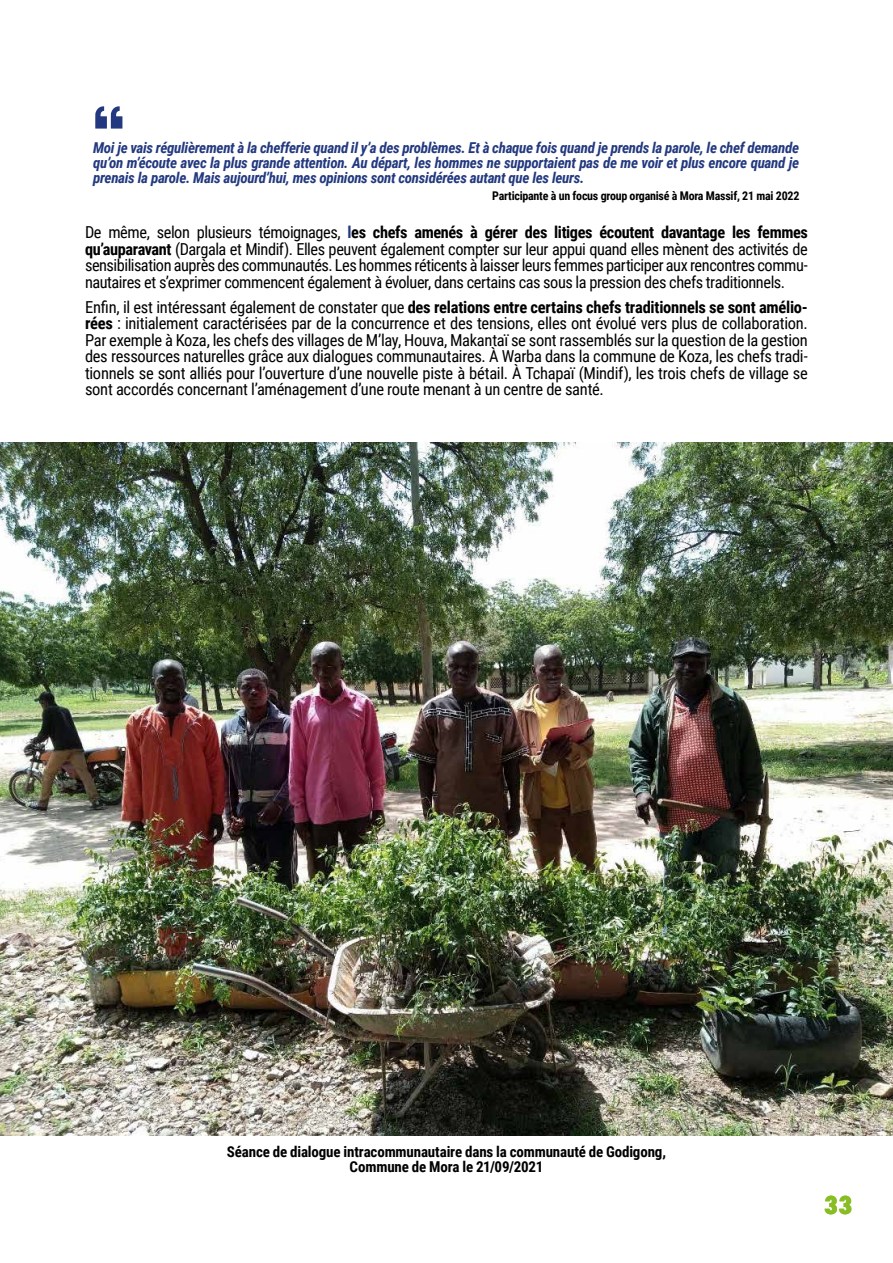
<style>
.page{position:relative;width:893px;height:1263px;background:#fff}
.page>*{position:absolute;margin:0;border:0;box-sizing:border-box;transform-origin:0 0}
.t1{font:800 condensed 24px "Futura LT";color:#89bd24}
.t2{font:16.5px/16.5px "Roboto Condensed";letter-spacing:-.025em;color:#000;text-align:justify}
.t3{font:italic 700 15px/15px "Roboto Condensed";letter-spacing:-.02em;color:#23397f;text-align:justify}
.t4{font:700 15px/15px "Roboto Condensed";letter-spacing:-.01em;color:#000;text-align:center}
.t5{font:700 12px "Roboto Condensed";letter-spacing:-.02em;color:#000}
.s1{font-weight:700;color:#23397f}
.s2{font-weight:700}
</style>
<div class="page">
<img style="left:0;top:442px;width:893px;height:693px">
<svg style="left:95px;top:106px;width:27px;height:23px"></svg>
<p class="t3" style="left:93px;top:139px;width:708px">Moi je vais régulièrement à la chefferie quand il y’a des problèmes. Et à chaque fois quand je prends la parole, le chef demande qu’on m’écoute avec la plus grande attention. Au départ, les hommes ne supportaient pas de me voir et plus encore quand je prenais la parole. Mais aujourd’hui, mes opinions sont considérées autant que les leurs.</p>
<p class="t5" style="left:492px;top:188px;width:309px">Participante à un focus group organisé à Mora Massif, 21 mai 2022</p>
<p class="t2" style="left:85px;top:223px;width:724px">De même, selon plusieurs témoignages, <span class="s1">l</span><span class="s2">es chefs amenés à gérer des litiges écoutent davantage les femmes qu’auparavant</span> (Dargala et Mindif). Elles peuvent également compter sur leur appui quand elles mènent des activités de sensibilisation auprès des communautés. Les hommes réticents à laisser leurs femmes participer aux rencontres commu&shy;nautaires et s’exprimer commencent également à évoluer, dans certains cas sous la pression des chefs traditionnels.</p>
<p class="t2" style="left:85px;top:298px;width:724px">Enfin, il est intéressant également de constater que <span class="s2">des relations entre certains chefs traditionnels se sont amélio&shy;rées</span> : initialement caractérisées par de la concurrence et des tensions, elles ont évolué vers plus de collaboration.<br>Par exemple à Koza, les chefs des villages de M’lay, Houva, Makantaï se sont rassemblés sur la question de la gestion des ressources naturelles grâce aux dialogues communautaires. À Warba dans la commune de Koza, les chefs tradi&shy;tionnels se sont alliés pour l’ouverture d’une nouvelle piste à bétail. À Tchapaï (Mindif), les trois chefs de village se sont accordés concernant l’aménagement d’une route menant à un centre de santé.</p>
<p class="t4" style="left:227px;top:1144px;width:441px">Séance de dialogue intracommunautaire dans la communauté de Godigong,<br>Commune de Mora le 21/09/2021</p>
<h1 class="t1" style="left:824px;top:1190px;width:30px">33</h1>
</div>
